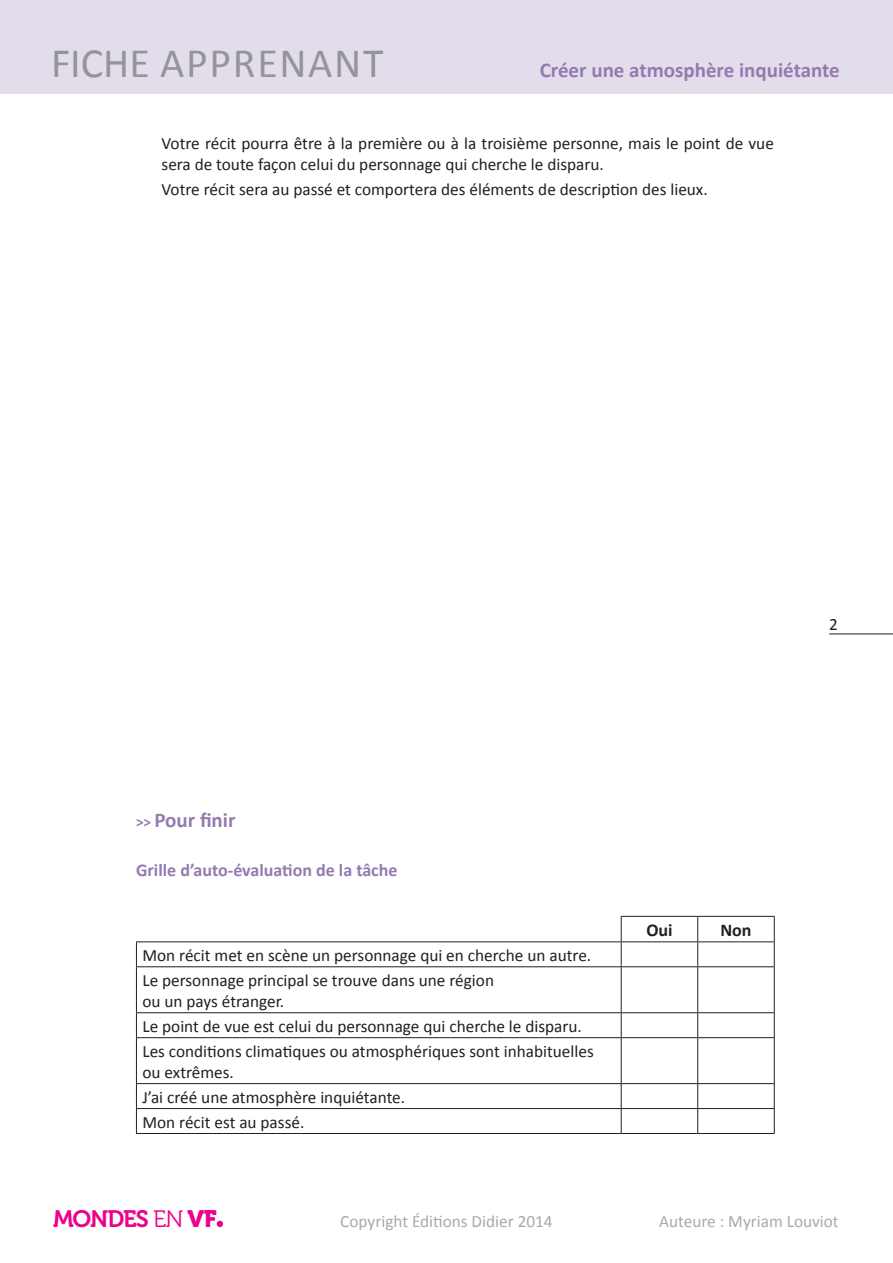
<style>
.page{position:relative;width:893px;height:1263px;background:#fff}
.page>*{position:absolute;margin:0;border:0;box-sizing:border-box;transform-origin:0 0}
.t1{font:42px "Calibri";letter-spacing:.04em;color:#939598}
.t2{font:23.7px "Museo 700";letter-spacing:-.05em;color:#ed028c}
.TitreChevrons{font:700 21px "Calibri";color:#947ab0}
.SousTitreViolet{font:700 18px "Calibri";color:#947ab0}
.t3{font:700 18px "Calibri";color:#231f20}
.TEXT_C{font:17.25px/21px "Calibri";color:#231f20}
.TC_retrait_6mm{font:17.25px/21px "Calibri";color:#231f20}
.t4{font:17.25px "Calibri";color:#a8a9ad}
.s1{font-size:15px}
.s2{font-family:"Museo 300"}
.s3{font-family:"Museo 900"}
</style>
<div class="page">
<div style="left:0;top:0;width:893px;height:94px;background:#e3ddeb"></div>
<svg style="left:217px;top:1221px;width:6px;height:6px"></svg>
<hr style="left:829px;top:633px;width:64px;height:1px;background:#231f20">
<hr style="left:621px;top:916px;width:77px;height:1px;background:#231f20">
<hr style="left:698px;top:916px;width:77px;height:1px;background:#231f20">
<hr style="left:136px;top:941px;width:485px;height:1px;background:#231f20">
<svg style="left:136px;top:942px;width:1px;height:24px"></svg>
<hr style="left:621px;top:941px;width:77px;height:1px;background:#231f20">
<svg style="left:621px;top:917px;width:1px;height:49px"></svg>
<hr style="left:698px;top:941px;width:77px;height:1px;background:#231f20">
<svg style="left:697px;top:917px;width:1px;height:49px"></svg>
<svg style="left:774px;top:917px;width:1px;height:49px"></svg>
<hr style="left:136px;top:966px;width:485px;height:1px;background:#231f20">
<hr style="left:136px;top:967px;width:1px;height:45px;background:#231f20">
<hr style="left:621px;top:966px;width:77px;height:1px;background:#231f20">
<hr style="left:621px;top:967px;width:1px;height:45px;background:#231f20">
<hr style="left:698px;top:966px;width:77px;height:1px;background:#231f20">
<hr style="left:697px;top:967px;width:1px;height:45px;background:#231f20">
<hr style="left:774px;top:967px;width:1px;height:45px;background:#231f20">
<hr style="left:136px;top:1012px;width:485px;height:1px;background:#231f20">
<svg style="left:136px;top:1013px;width:1px;height:24px"></svg>
<hr style="left:621px;top:1012px;width:77px;height:1px;background:#231f20">
<svg style="left:621px;top:1013px;width:1px;height:24px"></svg>
<hr style="left:698px;top:1012px;width:77px;height:1px;background:#231f20">
<svg style="left:697px;top:1013px;width:1px;height:24px"></svg>
<svg style="left:774px;top:1013px;width:1px;height:24px"></svg>
<hr style="left:136px;top:1037px;width:485px;height:1px;background:#231f20">
<hr style="left:136px;top:1038px;width:1px;height:45px;background:#231f20">
<hr style="left:621px;top:1037px;width:77px;height:1px;background:#231f20">
<hr style="left:621px;top:1038px;width:1px;height:45px;background:#231f20">
<hr style="left:698px;top:1037px;width:77px;height:1px;background:#231f20">
<hr style="left:697px;top:1038px;width:1px;height:45px;background:#231f20">
<hr style="left:774px;top:1038px;width:1px;height:45px;background:#231f20">
<hr style="left:136px;top:1083px;width:485px;height:1px;background:#231f20">
<hr style="left:621px;top:1083px;width:77px;height:1px;background:#231f20">
<hr style="left:698px;top:1083px;width:77px;height:1px;background:#231f20">
<hr style="left:136px;top:1108px;width:485px;height:1px;background:#231f20">
<svg style="left:136px;top:1084px;width:1px;height:49px"></svg>
<hr style="left:621px;top:1108px;width:77px;height:1px;background:#231f20">
<svg style="left:621px;top:1084px;width:1px;height:49px"></svg>
<hr style="left:698px;top:1108px;width:77px;height:1px;background:#231f20">
<svg style="left:697px;top:1084px;width:1px;height:49px"></svg>
<svg style="left:774px;top:1084px;width:1px;height:49px"></svg>
<hr style="left:136px;top:1133px;width:485px;height:1px;background:#231f20">
<hr style="left:621px;top:1133px;width:77px;height:1px;background:#231f20">
<hr style="left:698px;top:1133px;width:77px;height:1px;background:#231f20">
<h1 class="t1" style="left:51px;top:37px;width:334px">FICHE APPRENANT</h1>
<p class="TitreChevrons" style="left:540px;top:57px;width:302px">Créer une atmosphère inquiétante</p>
<p class="TC_retrait_6mm" style="left:162px;top:133px;width:614px">Votre récit pourra être à la première ou à la troisième personne, mais le point de vue sera de toute façon celui du personnage qui cherche le disparu.</p>
<p class="TC_retrait_6mm" style="left:162px;top:179px;width:548px">Votre récit sera au passé et comportera des éléments de description des lieux.</p>
<p class="TitreChevrons" style="left:136px;top:806px;width:101px"><span class="s1">&gt;&gt;</span> Pour finir</p>
<p class="SousTitreViolet" style="left:136px;top:859px;width:263px">Grille d’auto-évaluation de la tâche</p>
<p class="TEXT_C" style="left:142px;top:945px;width:450px">Mon récit met en scène un personnage qui en cherche un autre.</p>
<p class="TEXT_C" style="left:142px;top:969px;width:353px">Le personnage principal se trouve dans une région ou un pays étranger.</p>
<p class="TEXT_C" style="left:142px;top:1015px;width:441px">Le point de vue est celui du personnage qui cherche le disparu.</p>
<p class="TEXT_C" style="left:142px;top:1040px;width:453px">Les conditions climatiques ou atmosphériques sont inhabituelles ou extrêmes.</p>
<p class="TEXT_C" style="left:142px;top:1086px;width:264px">J’ai créé une atmosphère inquiétante.</p>
<p class="TEXT_C" style="left:142px;top:1111px;width:163px">Mon récit est au passé.</p>
<p class="t3" style="left:646px;top:918px;width:28px">Oui</p>
<p class="t3" style="left:720px;top:918px;width:33px">Non</p>
<p class="TEXT_C" style="left:829px;top:613px;width:10px">2</p>
<h2 class="t2" style="left:53px;top:1205px;width:165px">MONDES <span class="s2">EN</span> <span class="s3">VF</span></h2>
<p class="t4" style="left:340px;top:1210px;width:214px">Copyright Éditions Didier 2014</p>
<p class="t4" style="left:659px;top:1210px;width:181px">Auteure : Myriam Louviot</p>
</div>
